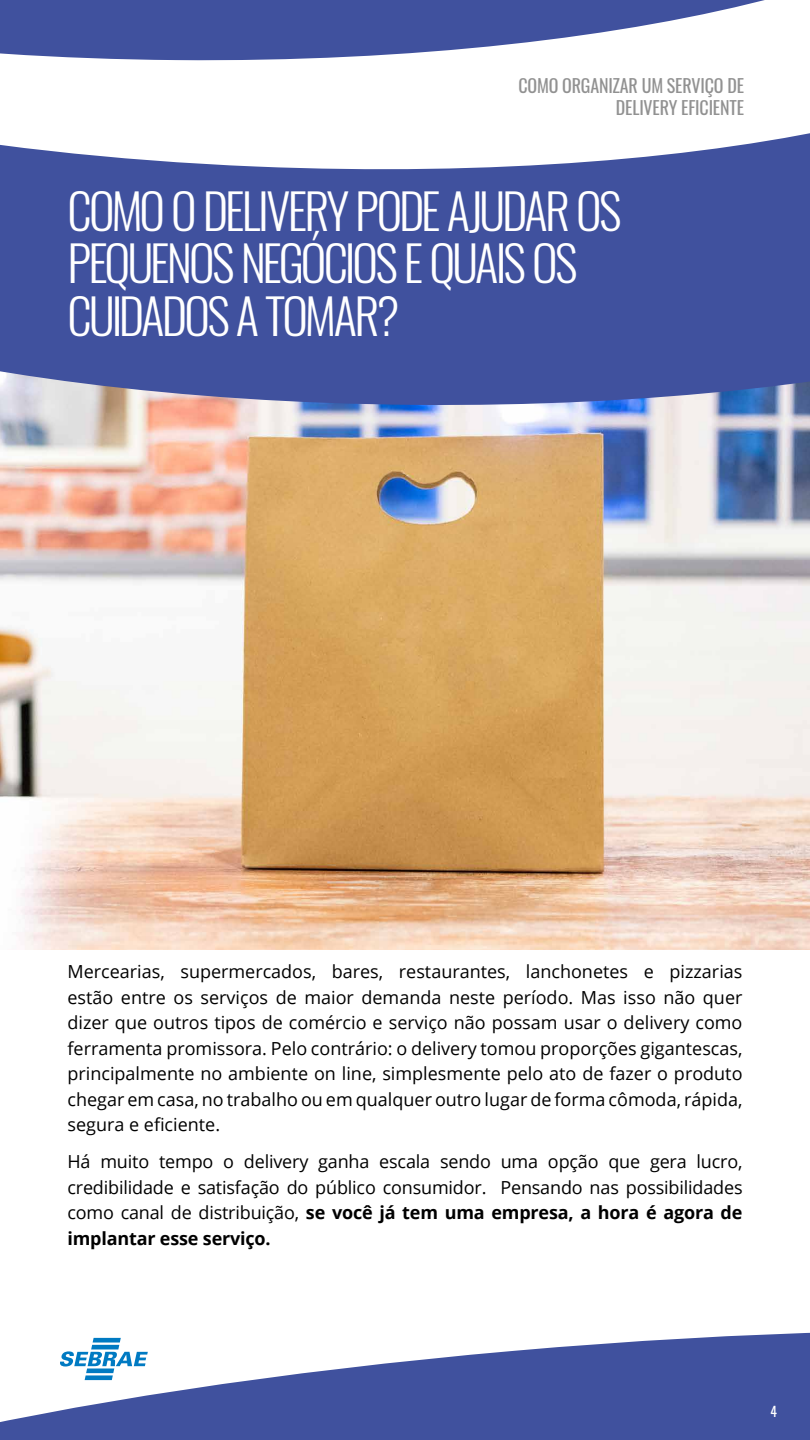
<style>
.page{position:relative;width:810px;height:1440px;background:#fff}
.page>*{position:absolute;margin:0;border:0;box-sizing:border-box;transform-origin:0 0}
.t1{font:300 48.75px/52.5px "Oswald";letter-spacing:-.06em;color:#fff}
.t2{font:18px/25.5px "Open Sans";letter-spacing:-.005em;color:#000;text-align:justify}
.t3{font:18px/22.5px "Oswald";letter-spacing:-.01em;color:#919191;text-align:right}
.t4{font:13.5px "Oswald";color:#fff}
.s1{font-weight:700}
</style>
<div class="page">
<img style="left:0;top:409px;width:810px;height:541px">
<svg style="left:0;top:133px;width:810px;height:276px;background:#5866a9"></svg>
<svg style="left:0;top:1332px;width:810px;height:108px;fill:#40519e"></svg>
<svg style="left:0;top:0;width:765px;height:61px;fill:#40519e"></svg>
<svg style="left:60px;top:1338px;width:88px;height:42px"></svg>
<p class="t3" style="left:518px;top:72px;width:227px">COMO ORGANIZAR UM SERVIÇO DE<br>DELIVERY EFICIENTE</p>
<h1 class="t1" style="left:68px;top:179px;width:556px">COMO O DELIVERY PODE AJUDAR OS<br>PEQUENOS NEGÓCIOS E QUAIS OS<br>CUIDADOS A TOMAR?</h1>
<p class="t2" style="left:68px;top:959px;width:677px">Mercearias, supermercados, bares, restaurantes, lanchonetes e pizzarias estão entre os serviços de maior demanda neste período. Mas isso não quer dizer que outros tipos de comércio e serviço não possam usar o delivery como ferramenta promissora. Pelo contrário: o delivery tomou proporções gigantescas, principalmente no ambiente on line, simplesmente pelo ato de fazer o produto chegar em casa, no trabalho ou em qualquer outro lugar de forma cômoda, rápida, segura e eficiente.</p>
<p class="t2" style="left:68px;top:1148px;width:677px">Há muito tempo o delivery ganha escala sendo uma opção que gera lucro, credibilidade e satisfação do público consumidor. Pensando nas possibilidades como canal de distribuição, <span class="s1">se você já tem uma empresa, a hora é agora de implantar esse serviço.</span></p>
<p class="t4" style="left:770px;top:1399px;width:8px">4</p>
</div>
